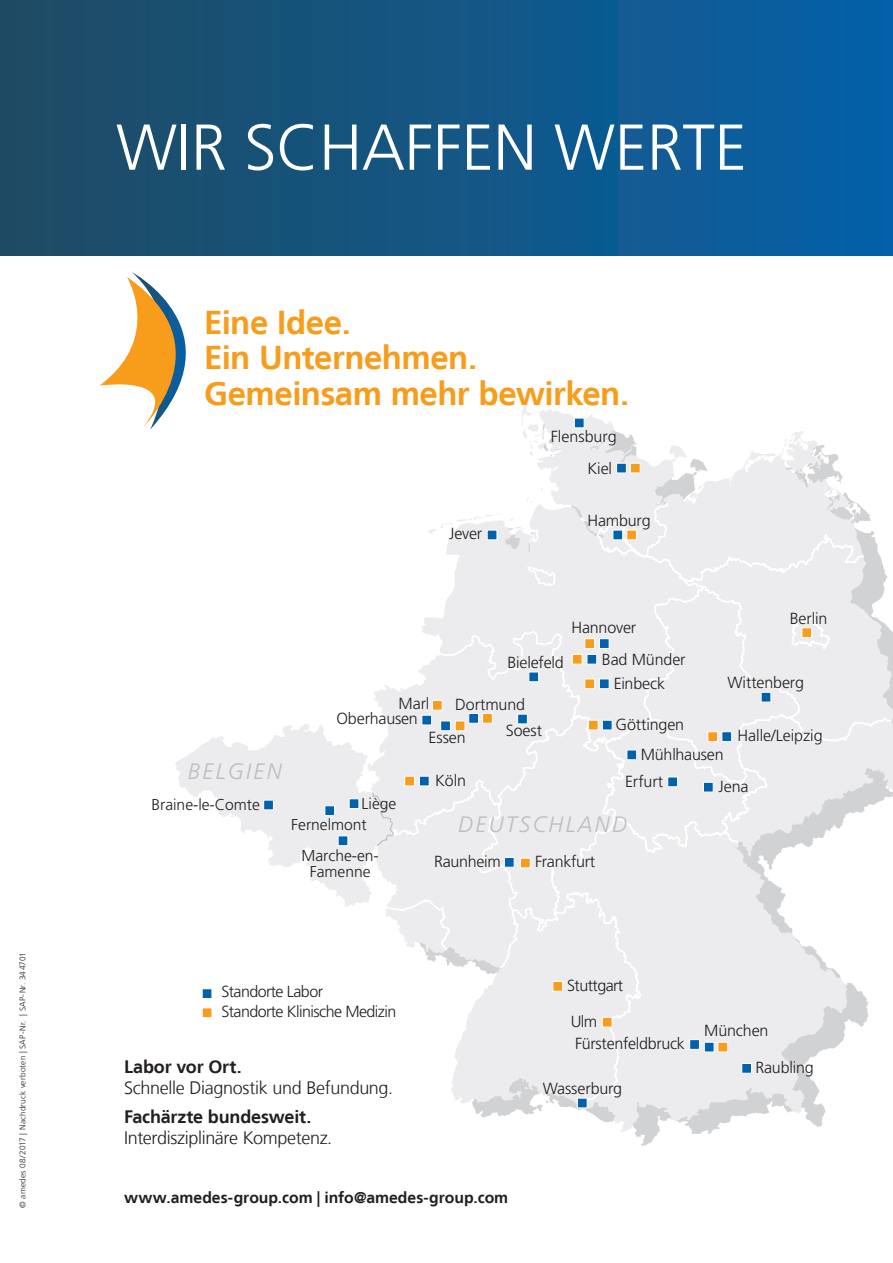
<style>
.page{position:relative;width:893px;height:1263px;background:#fff}
.page>*{position:absolute;margin:0;border:0;box-sizing:border-box;transform-origin:0 0}
.t1{font:300 64.65px "Frutiger LT";letter-spacing:-.005em;color:#fff}
.t2{font:700 33px/35.5px "Frutiger LT";letter-spacing:-.015em;color:#f89c1c}
.t3{font:italic 300 22.35px "Frutiger LT";letter-spacing:.1em;color:#bcbdc0}
.t4{font:300 18px "Frutiger LT";letter-spacing:-.02em;color:#231f20}
.t5{font:700 18px "Frutiger LT";letter-spacing:-.01em;color:#231f20}
.t6{font:300 16.05px/31.5px "Frutiger";letter-spacing:-.015em;color:#231f20}
.t7{font:300 16.05px/19.5px "Frutiger";letter-spacing:-.035em;color:#231f20}
.t8{font:700 15.75px "Frutiger LT";color:#231f20}
.t9{font:300 15.6px/16.6px "Frutiger";color:#231f20;text-align:center}
.t10{font:300 8.25px "Frutiger LT";letter-spacing:.03em;color:#231f20}
</style>
<div class="page">
<svg style="left:374px;top:398px;width:452px;height:734px"></svg>
<svg style="left:526px;top:498px;width:6px;height:4px"></svg>
<svg style="left:522px;top:424px;width:43px;height:45px"></svg>
<svg style="left:775px;top:431px;width:79px;height:71px"></svg>
<svg style="left:385px;top:502px;width:508px;height:606px"></svg>
<svg style="left:175px;top:724px;width:221px;height:183px"></svg>
<div style="left:801px;top:627px;width:11px;height:11px;background:#f89c1c;border:1px solid #fff"></div>
<div style="left:419px;top:776px;width:11px;height:10px;background:#0161ab;border:1px solid #fff"></div>
<div style="left:421px;top:715px;width:11px;height:10px;background:#0161ab;border:1px solid #fff"></div>
<div style="left:440px;top:720px;width:11px;height:11px;background:#0161ab;border:1px solid #fff"></div>
<div style="left:468px;top:713px;width:11px;height:11px;background:#0161ab;border:1px solid #fff"></div>
<div style="left:528px;top:671px;width:11px;height:11px;background:#0161ab;border:1px solid #fff"></div>
<div style="left:586px;top:654px;width:11px;height:11px;background:#0161ab;border:1px solid #fff"></div>
<div style="left:599px;top:638px;width:11px;height:11px;background:#0161ab;border:1px solid #fff"></div>
<div style="left:487px;top:529px;width:10px;height:11px;background:#0161ab;border:1px solid #fff"></div>
<div style="left:612px;top:529px;width:11px;height:11px;background:#0161ab;border:1px solid #fff"></div>
<div style="left:616px;top:463px;width:11px;height:10px;background:#0161ab;border:1px solid #fff"></div>
<div style="left:761px;top:692px;width:10px;height:11px;background:#0161ab;border:1px solid #fff"></div>
<div style="left:721px;top:731px;width:11px;height:11px;background:#0161ab;border:1px solid #fff"></div>
<div style="left:703px;top:782px;width:11px;height:11px;background:#0161ab;border:1px solid #fff"></div>
<div style="left:667px;top:776px;width:11px;height:11px;background:#0161ab;border:1px solid #fff"></div>
<div style="left:626px;top:749px;width:11px;height:11px;background:#0161ab;border:1px solid #fff"></div>
<div style="left:504px;top:857px;width:11px;height:11px;background:#0161ab;border:1px solid #fff"></div>
<div style="left:689px;top:1039px;width:11px;height:11px;background:#0161ab;border:1px solid #fff"></div>
<div style="left:704px;top:1042px;width:11px;height:10px;background:#0161ab;border:1px solid #fff"></div>
<div style="left:741px;top:1063px;width:11px;height:11px;background:#0161ab;border:1px solid #fff"></div>
<div style="left:577px;top:1097px;width:11px;height:11px;background:#0161ab;border:1px solid #fff"></div>
<div style="left:599px;top:678px;width:11px;height:11px;background:#0161ab;border:1px solid #fff"></div>
<div style="left:602px;top:720px;width:11px;height:10px;background:#0161ab;border:1px solid #fff"></div>
<div style="left:574px;top:417px;width:11px;height:11px;background:#0161ab;border:1px solid #fff"></div>
<div style="left:324px;top:805px;width:11px;height:11px;background:#0161ab;border:1px solid #fff"></div>
<div style="left:349px;top:798px;width:10px;height:11px;background:#0161ab;border:1px solid #fff"></div>
<div style="left:338px;top:835px;width:10px;height:11px;background:#0161ab;border:1px solid #fff"></div>
<div style="left:263px;top:799px;width:11px;height:11px;background:#0161ab;border:1px solid #fff"></div>
<div style="left:630px;top:463px;width:11px;height:10px;background:#f89c1c;border:1px solid #fff"></div>
<div style="left:626px;top:529px;width:11px;height:11px;background:#f89c1c;border:1px solid #fff"></div>
<div style="left:707px;top:731px;width:11px;height:11px;background:#f89c1c;border:1px solid #fff"></div>
<div style="left:588px;top:720px;width:11px;height:10px;background:#f89c1c;border:1px solid #fff"></div>
<div style="left:584px;top:638px;width:11px;height:11px;background:#f89c1c;border:1px solid #fff"></div>
<div style="left:572px;top:654px;width:11px;height:11px;background:#f89c1c;border:1px solid #fff"></div>
<div style="left:584px;top:678px;width:11px;height:11px;background:#f89c1c;border:1px solid #fff"></div>
<div style="left:482px;top:713px;width:11px;height:11px;background:#f89c1c;border:1px solid #fff"></div>
<div style="left:455px;top:720px;width:10px;height:11px;background:#f89c1c;border:1px solid #fff"></div>
<div style="left:432px;top:700px;width:11px;height:11px;background:#f89c1c;border:1px solid #fff"></div>
<div style="left:404px;top:776px;width:11px;height:10px;background:#f89c1c;border:1px solid #fff"></div>
<div style="left:520px;top:858px;width:11px;height:10px;background:#f89c1c;border:1px solid #fff"></div>
<div style="left:717px;top:1042px;width:11px;height:10px;background:#f89c1c;border:1px solid #fff"></div>
<div style="left:602px;top:1017px;width:11px;height:11px;background:#f89c1c;border:1px solid #fff"></div>
<div style="left:552px;top:981px;width:11px;height:11px;background:#f89c1c;border:1px solid #fff"></div>
<div style="left:202px;top:988px;width:10px;height:11px;background:#0161ab;border:1px solid #fff"></div>
<div style="left:202px;top:1007px;width:10px;height:11px;background:#f89c1c;border:1px solid #fff"></div>
<div style="left:517px;top:714px;width:11px;height:10px;background:#0161ab;border:1px solid #fff"></div>
<div style="left:0;top:0;width:893px;height:255px;background:linear-gradient(to right,#204b62,#0661a8)"></div>
<svg style="left:100px;top:272px;width:86px;height:158px"></svg>
<p class="t10" style="left:18px;top:1208px;width:257px;rotate:-90deg">© amedes 08/2017 | Nachdruck verboten | SAP-Nr. | SAP-Nr. 344701</p>
<h1 class="t1" style="left:116px;top:111px;width:632px">WIR SCHAFFEN WERTE</h1>
<h2 class="t2" style="left:204px;top:304px;width:427px">Eine Idee.<br>Ein Unternehmen.<br>Gemeinsam mehr bewirken.</h2>
<p class="t6" style="left:551px;top:421px;width:67px">Flensburg</p>
<h3 class="t3" style="left:188px;top:759px;width:95px">BELGIEN</h3>
<p class="t6" style="left:449px;top:518px;width:35px">Jever</p>
<p class="t6" style="left:587px;top:453px;width:26px">Kiel</p>
<p class="t6" style="left:587px;top:504px;width:65px">Hamburg</p>
<p class="t6" style="left:507px;top:647px;width:58px">Bielefeld</p>
<p class="t6" style="left:399px;top:688px;width:32px">Marl</p>
<p class="t6" style="left:428px;top:689px;width:98px;line-height:32.5px;text-indent:27px">Dortmund<br>Essen</p>
<p class="t6" style="left:336px;top:703px;width:83px">Oberhausen</p>
<p class="t6" style="left:506px;top:715px;width:38px">Soest</p>
<p class="t6" style="left:435px;top:765px;width:33px">Köln</p>
<p class="t6" style="left:602px;top:612px;width:85px;text-indent:-30px">Hannover<br>Bad Münder</p>
<p class="t6" style="left:614px;top:668px;width:53px">Einbeck</p>
<p class="t6" style="left:615px;top:709px;width:70px">Göttingen</p>
<p class="t6" style="left:790px;top:603px;width:39px">Berlin</p>
<p class="t6" style="left:727px;top:667px;width:78px">Wittenberg</p>
<p class="t6" style="left:738px;top:720px;width:87px">Halle/Leipzig</p>
<p class="t6" style="left:641px;top:739px;width:84px">Mühlhausen</p>
<p class="t6" style="left:625px;top:766px;width:40px">Erfurt</p>
<p class="t6" style="left:718px;top:771px;width:31px">Jena</p>
<p class="t9" style="left:152px;top:796px;width:110px">Braine-le-Comte</p>
<p class="t9" style="left:362px;top:795px;width:36px">Liège</p>
<p class="t9" style="left:302px;top:847px;width:79px">Marche-en-<br>Famenne</p>
<p class="t6" style="left:535px;top:846px;width:62px">Frankfurt</p>
<h3 class="t3" style="left:458px;top:811px;width:170px">DEUTSCHLAND</h3>
<p class="t9" style="left:291px;top:817px;width:77px">Fernelmont</p>
<p class="t6" style="left:434px;top:846px;width:68px">Raunheim</p>
<p class="t7" style="left:221px;top:982px;width:177px">Standorte Labor<br>Standorte Klinische Medizin</p>
<p class="t5" style="left:124px;top:1056px;width:119px">Labor vor Ort.</p>
<p class="t4" style="left:124px;top:1077px;width:271px">Schnelle Diagnostik und Befundung.</p>
<p class="t5" style="left:124px;top:1106px;width:189px">Fachärzte bundesweit.</p>
<p class="t4" style="left:124px;top:1128px;width:210px">Interdisziplinäre Kompetenz.</p>
<p class="t8" style="left:124px;top:1188px;width:386px">www.amedes-group.com | info@amedes-group.com</p>
<p class="t7" style="left:567px;top:976px;width:58px">Stuttgart</p>
<p class="t6" style="left:571px;top:1006px;width:28px">Ulm</p>
<p class="t6" style="left:575px;top:1028px;width:111px">Fürstenfeldbruck</p>
<p class="t6" style="left:543px;top:1072px;width:81px">Wasserburg</p>
<p class="t6" style="left:704px;top:1015px;width:66px">München</p>
<p class="t6" style="left:755px;top:1051px;width:60px">Raubling</p>
</div>
